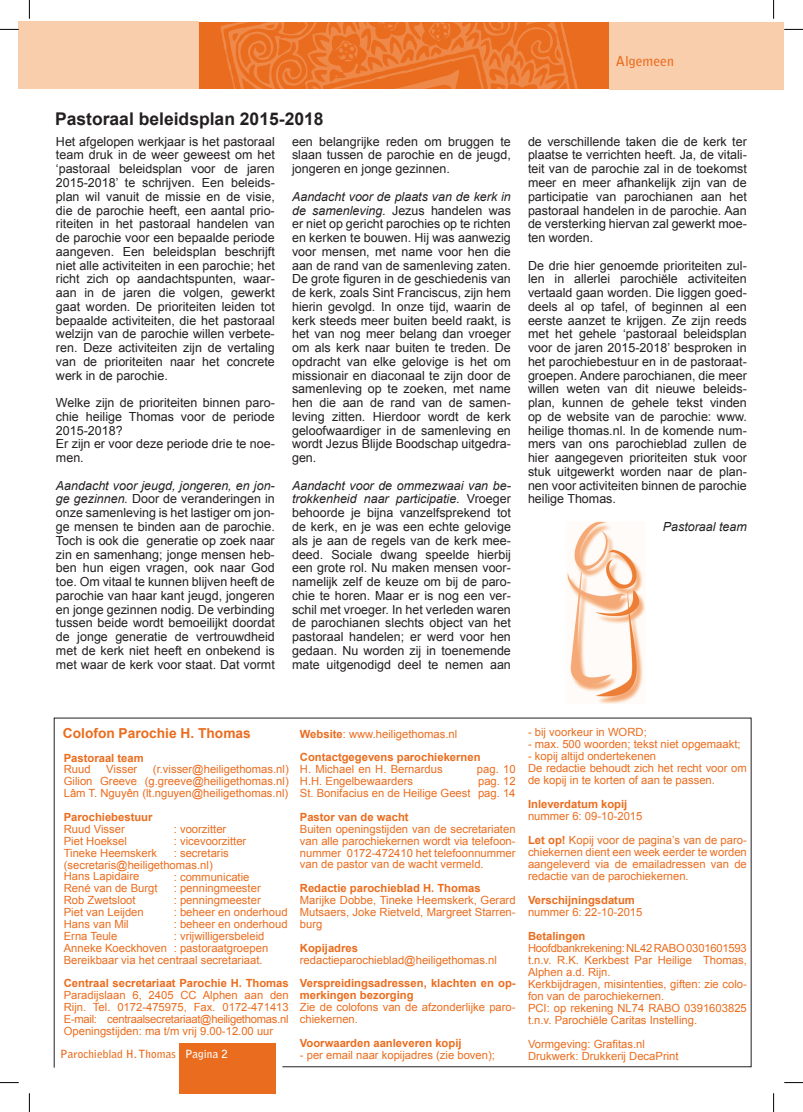
<style>
.page{position:relative;width:803px;height:1112px;background:#fff}
.page>*{position:absolute;margin:0;border:0;box-sizing:border-box;transform-origin:0 0}
.t1{font:700 17.5px "Arial";color:#231f20}
.t2{font:700 13.75px "Arial";color:#ea6d1f}
.t3{font:700 13.75px "Bell Gothic Std";color:#ea6d1f}
.t4{font:12.5px/13.8px "Arial";color:#231f20;text-align:justify}
.t5{font:italic 12.5px "Arial";color:#231f20}
.t6{font:11.25px/11.9px "Arial";color:#ea6d1f}
.t7{font:700 11.25px/23.8px "Arial";color:#ea6d1f}
.t8{font:700 11.25px "Bell Gothic Std";color:#ea6d1f}
.s1{font-style:italic}
.s2{color:#fff}
.s3{font-weight:400}
.s4{font-weight:700}
</style>
<div class="page">
<svg style="left:54px;top:717px;width:697px;height:350px"></svg>
<div style="left:19px;top:21px;width:180px;height:68px;background:#f9cead"></div>
<div style="left:199px;top:22px;width:410px;height:67px;background:#ea6d1f"></div>
<div style="left:609px;top:22px;width:175px;height:68px;background:#f9cead"></div>
<svg style="left:221px;top:22px;width:357px;height:67px"></svg>
<div style="left:180px;top:1042px;width:96px;height:50px;background:#ea6d1f"></div>
<img style="left:567px;top:521px;width:78px;height:182px">
<svg style="left:0;top:29px;width:19px;height:1px"></svg>
<svg style="left:784px;top:29px;width:19px;height:1px"></svg>
<svg style="left:0;top:1082px;width:19px;height:1px"></svg>
<svg style="left:784px;top:1082px;width:19px;height:1px"></svg>
<svg style="left:29px;top:0;width:1px;height:19px"></svg>
<svg style="left:29px;top:1093px;width:1px;height:18px"></svg>
<svg style="left:773px;top:0;width:1px;height:19px"></svg>
<svg style="left:773px;top:1093px;width:1px;height:18px"></svg>
<p class="t3" style="left:616px;top:52px;width:60px">Algemeen</p>
<h1 class="t1" style="left:55px;top:106px;width:270px">Pastoraal beleidsplan 2015-2018</h1>
<p class="t4" style="left:56px;top:134px;width:220px">Het afgelopen werkjaar is het pastoraal team druk in de weer geweest om het ‘pastoraal beleidsplan voor de jaren 2015-2018’ te schrijven. Een beleids&shy;plan wil vanuit de missie en de visie, die de parochie heeft, een aantal prio&shy;riteiten in het pastoraal handelen van de parochie voor een bepaalde periode aangeven. Een beleidsplan beschrijft niet alle activiteiten in een parochie; het richt zich op aandachtspunten, waar&shy;aan in de jaren die volgen, gewerkt gaat worden. De prioriteiten leiden tot bepaalde activiteiten, die het pastoraal welzijn van de parochie willen verbete&shy;ren. Deze activiteiten zijn de vertaling van de prioriteiten naar het concrete werk in de parochie.</p>
<p class="t4" style="left:56px;top:395px;width:220px;text-align:left">Welke zijn de prioriteiten binnen paro&shy;chie heilige Thomas voor de periode<br>2015-2018?<br>Er zijn er voor deze periode drie te noe&shy;men.</p>
<p class="t4" style="left:56px;top:478px;width:220px"><span class="s1">Aandacht voor jeugd, jongeren, en jon&shy;ge gezinnen.</span> Door de veranderingen in onze samenleving is het lastiger om jon&shy;ge mensen te binden aan de parochie.<br>Toch is ook die generatie op zoek naar zin en samenhang; jonge mensen heb&shy;ben hun eigen vragen, ook naar God toe. Om vitaal te kunnen blijven heeft de parochie van haar kant jeugd, jongeren en jonge gezinnen nodig. De verbinding tussen beide wordt bemoeilijkt doordat de jonge generatie de vertrouwdheid met de kerk niet heeft en onbekend is met waar de kerk voor staat. Dat vormt</p>
<p class="t4" style="left:292px;top:134px;width:220px">een belangrijke reden om bruggen te slaan tussen de parochie en de jeugd, jongeren en jonge gezinnen.</p>
<p class="t4" style="left:292px;top:189px;width:220px"><span class="s1">Aandacht voor de plaats van de kerk in de samenleving.</span> Jezus handelen was er niet op gericht parochies op te richten en kerken te bouwen. Hij was aanwezig voor mensen, met name voor hen die aan de rand van de samenleving zaten.<br>De grote figuren in de geschiedenis van de kerk, zoals Sint Franciscus, zijn hem hierin gevolgd. In onze tijd, waarin de kerk steeds meer buiten beeld raakt, is het van nog meer belang dan vroeger om als kerk naar buiten te treden. De opdracht van elke gelovige is het om missionair en diaconaal te zijn door de samenleving op te zoeken, met name hen die aan de rand van de samen&shy;leving zitten. Hierdoor wordt de kerk geloofwaardiger in de samenleving en wordt Jezus Blijde Boodschap uitgedra&shy;gen.</p>
<p class="t4" style="left:292px;top:478px;width:220px"><span class="s1">Aandacht voor de ommezwaai van be&shy;trokkenheid naar participatie.</span> Vroeger behoorde je bijna vanzelfsprekend tot de kerk, en je was een echte gelovige als je aan de regels van de kerk mee&shy;deed. Sociale dwang speelde hierbij een grote rol. Nu maken mensen voor&shy;namelijk zelf de keuze om bij de paro&shy;chie te horen. Maar er is nog een ver&shy;schil met vroeger. In het verleden waren de parochianen slechts object van het pastoraal handelen; er werd voor hen gedaan. Nu worden zij in toenemende mate uitgenodigd deel te nemen aan</p>
<p class="t4" style="left:528px;top:134px;width:220px">de verschillende taken die de kerk ter plaatse te verrichten heeft. Ja, de vitali&shy;teit van de parochie zal in de toekomst meer en meer afhankelijk zijn van de participatie van parochianen aan het pastoraal handelen in de parochie. Aan de versterking hiervan zal gewerkt moe&shy;ten worden.</p>
<p class="t4" style="left:528px;top:258px;width:220px">De drie hier genoemde prioriteiten zul&shy;len in allerlei parochiële activiteiten vertaald gaan worden. Die liggen goed&shy;deels al op tafel, of beginnen al een eerste aanzet te krijgen. Ze zijn reeds met het gehele ‘pastoraal beleidsplan voor de jaren 2015-2018’ besproken in het parochiebestuur en in de pastoraat&shy;groepen. Andere parochianen, die meer willen weten van dit nieuwe beleids&shy;plan, kunnen de gehele tekst vinden op de website van de parochie: www. heilige thomas.nl. In de komende num&shy;mers van ons parochieblad zullen de hier aangegeven prioriteiten stuk voor stuk uitgewerkt worden naar de plan&shy;nen voor activiteiten binnen de parochie heilige Thomas.</p>
<p class="t5" style="left:663px;top:518px;width:86px">Pastoraal team</p>
<p class="t2" style="left:63px;top:723px;width:189px">Colofon Parochie H. Thomas</p>
<p class="t7" style="left:64px;top:745px;width:82px">Pastoraal team</p>
<p class="t6" style="left:64px;top:763px;width:28px">Ruud</p>
<p class="t6" style="left:106px;top:763px;width:33px">Visser</p>
<p class="t6" style="left:64px;top:763px;width:226px;text-align:justify;text-indent:89px">(r.visser@heiligethomas.nl)<br>Gilion Greeve (g.greeve@heiligethomas.nl)<br>Lâm T. Nguyên (lt.nguyen@heiligethomas.nl)</p>
<p class="t7" style="left:64px;top:805px;width:90px">Parochiebestuur</p>
<p class="t6" style="left:64px;top:822px;width:200px">Ruud Visser<br>Piet Hoeksel<br>Tineke Heemskerk (secretaris@heiligethomas.nl)<br>Hans Lapidaire<br>René van de Burgt<br>Rob Zwetsloot<br>Piet van Leijden<br>Hans van Mil<br>Erna Teule<br>Anneke Koeckhoven<br>Bereikbaar via het centraal secretariaat.</p>
<p class="t7" style="left:64px;top:971px;width:226px">Centraal secretariaat Parochie H. Thomas</p>
<p class="t6" style="left:64px;top:989px;width:226px;text-align:justify">Paradijslaan 6, 2405 CC Alphen aan den Rijn. Tel. 0172-475975, Fax. 0172-471413<br>E-mail: centraalsecretariaat@heiligethomas.nl Openingstijden: ma t/m vrij 9.00-12.00 uur</p>
<p class="t6" style="left:174px;top:822px;width:74px">: voorzitter<br>: vicevoorzitter : secretaris</p>
<p class="t6" style="left:174px;top:870px;width:115px">: communicatie<br>: penningmeester<br>: penningmeester<br>: beheer en onderhoud : beheer en onderhoud : vrijwilligersbeleid<br>: pastoraatgroepen</p>
<p class="t8" style="left:60px;top:1046px;width:169px">Parochieblad H. Thomas <span class="s2">Pagina 2</span></p>
<p class="t7" style="left:300px;top:721px;width:182px">Website<span class="s3">: www.heiligethomas.nl<br></span>Contactgegevens parochiekernen</p>
<p class="t6" style="left:300px;top:763px;width:144px">H. Michael en H. Bernardus</p>
<p class="t6" style="left:477px;top:763px;width:40px">pag. 10</p>
<p class="t6" style="left:300px;top:775px;width:115px">H.H. Engelbewaarders</p>
<p class="t6" style="left:300px;top:775px;width:217px;text-align:right">pag. 12<br>St. Bonifacius en de Heilige Geest pag. 14</p>
<p class="t7" style="left:300px;top:805px;width:110px">Pastor van de wacht</p>
<p class="t6" style="left:300px;top:822px;width:217px;text-align:justify">Buiten openingstijden van de secretariaten van alle parochiekernen wordt via telefoon&shy;nummer 0172-472410 het telefoonnummer van de pastor van de wacht vermeld.</p>
<p class="t7" style="left:300px;top:876px;width:182px">Redactie parochieblad H. Thomas</p>
<p class="t6" style="left:300px;top:893px;width:217px;text-align:justify">Marijke Dobbe, Tineke Heemskerk, Gerard Mutsaers, Joke Rietveld, Margreet Starren&shy;burg</p>
<p class="t7" style="left:300px;top:935px;width:60px">Kopijadres</p>
<p class="t6" style="left:300px;top:953px;width:199px">redactieparochieblad@heiligethomas.nl</p>
<p class="t7" style="left:300px;top:977px;width:217px;line-height:11.9px">Verspreidingsadressen, klachten en op&shy;merkingen bezorging</p>
<p class="t6" style="left:300px;top:1000px;width:217px">Zie de colofons van de afzonderlijke paro&shy;chiekernen.</p>
<p class="t7" style="left:300px;top:1030px;width:163px">Voorwaarden aanleveren kopij</p>
<p class="t6" style="left:300px;top:1048px;width:197px">- per email naar kopijadres (zie boven);</p>
<p class="t6" style="left:528px;top:726px;width:120px">- bij voorkeur in WORD;</p>
<p class="t6" style="left:528px;top:738px;width:214px">- max. 500 woorden; tekst niet opgemaakt;</p>
<p class="t6" style="left:528px;top:750px;width:220px">- kopij altijd ondertekenen<br>De redactie behoudt zich het recht voor om de kopij in te korten of aan te passen.</p>
<p class="t7" style="left:528px;top:791px;width:101px">Inleverdatum kopij</p>
<p class="t6" style="left:528px;top:803px;width:220px;line-height:24px">nummer 6: 09-10-2015<br><span class="s4">Let op!</span> Kopij voor de pagina’s van de paro-</p>
<p class="t6" style="left:528px;top:845px;width:220px;text-align:justify">chiekernen dient een week eerder te worden aangeleverd via de emailadressen van de redactie van de parochiekernen.</p>
<p class="t7" style="left:528px;top:887px;width:108px">Verschijningsdatum</p>
<p class="t6" style="left:528px;top:905px;width:116px">nummer 6: 22-10-2015</p>
<p class="t7" style="left:528px;top:923px;width:59px">Betalingen</p>
<p class="t6" style="left:528px;top:941px;width:220px">Hoofdbankrekening: NL42 RABO 0301601593 t.n.v. R.K. Kerkbest Par Heilige Thomas, Alphen a.d. Rijn.<br>Kerkbijdragen, misintenties, giften: zie colo&shy;fon van de parochiekernen.<br>PCI: op rekening NL74 RABO 0391603825 t.n.v. Parochiële Caritas Instelling.</p>
<p class="t6" style="left:528px;top:1037px;width:152px">Vormgeving: Grafitas.nl<br>Drukwerk: Drukkerij DecaPrint</p>
</div>
